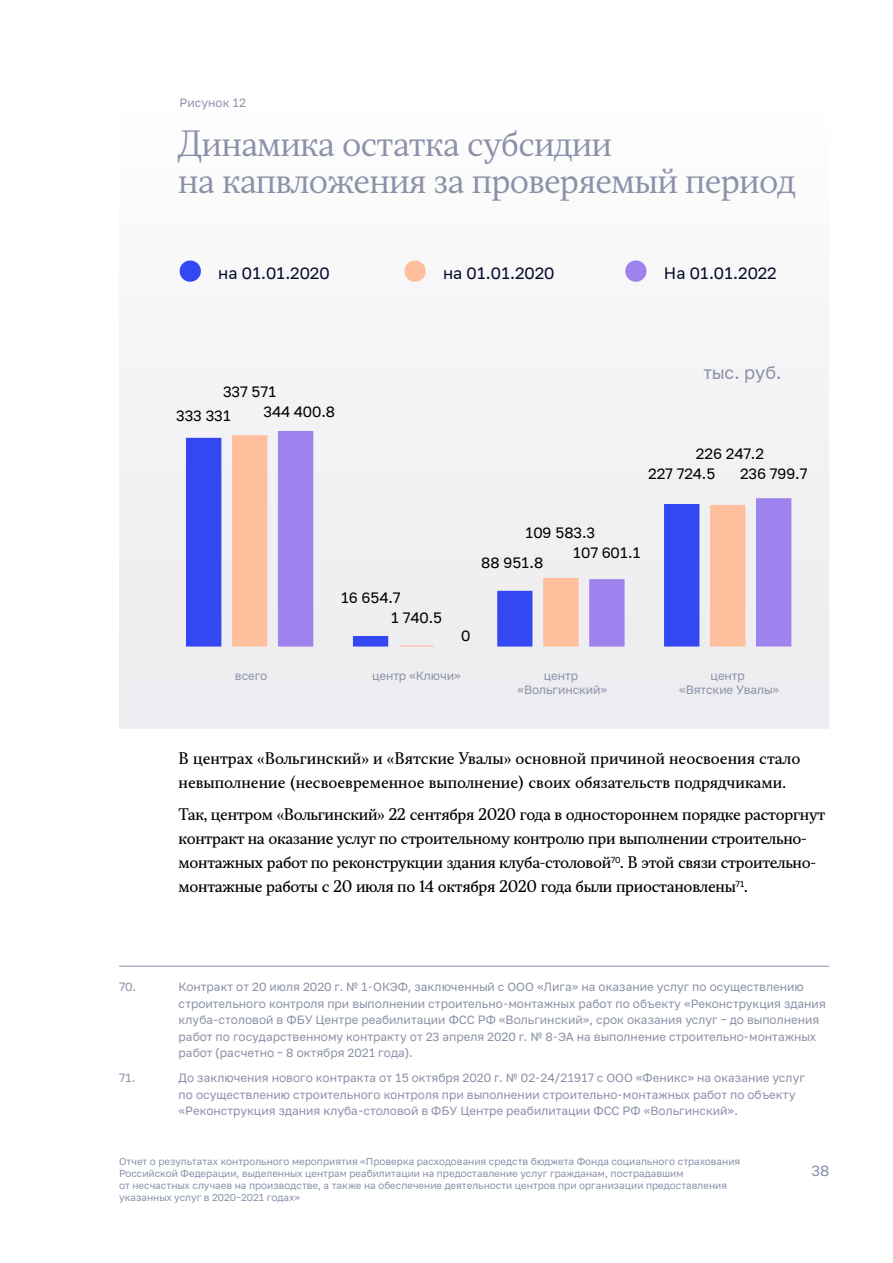
<style>
.page{position:relative;width:893px;height:1263px;background:#fff}
.page>*{position:absolute;margin:0;border:0;box-sizing:border-box;transform-origin:0 0}
.t1{font:300 33px/37.5px "TT Jenevers";letter-spacing:-.025em;color:#8b91a9}
.t2{font:18px "PT Russia Text";color:#8c91a8}
.t3{font:16.5px "PT Russia Text";color:#04092a}
.t4{font:15px/24px "TT Jenevers";letter-spacing:-.02em;color:#000}
.t5{font:15px/24px "TT Jenevers";color:#000}
.t6{font:15px "PT Russia Text";color:#000}
.t7{font:15px "PT Russia Text";color:#8792aa}
.t8{font:12px/16.5px "PT Russia Text";color:#8c91a8;text-align:center}
.t9{font:10.05px/12px "PT Russia Text";color:#8792aa}
</style>
<div class="page">
<div style="left:119px;top:261px;width:710px;height:468px;background:#f3f3f6"></div>
<svg style="left:186px;top:438px;width:46px;height:208px;fill:#3347f2"></svg>
<svg style="left:232px;top:435px;width:46px;height:211px;fill:#ffbf9c"></svg>
<svg style="left:278px;top:431px;width:513px;height:215px;fill:#f0eff2"></svg>
<div style="left:180px;top:260px;width:21px;height:22px;background:#3347f2;border-radius:50%"></div>
<div style="left:404px;top:260px;width:22px;height:22px;background:#ffbf9c;border-radius:50%"></div>
<div style="left:625px;top:260px;width:21px;height:22px;background:#9e82ed;border-radius:50%"></div>
<hr style="left:119px;top:966px;width:710px;height:1px;background:#8c91a8">
<p class="t8" style="left:180px;top:94px;width:68px">Рисунок 12</p>
<h1 class="t1" style="left:178px;top:125px;width:619px">Динамика остатка субсидии<br>на капвложения за проверяемый период</h1>
<h3 class="t3" style="left:218px;top:264px;width:113px">на 01.01.2020</h3>
<h3 class="t3" style="left:443px;top:264px;width:113px">на 01.01.2020</h3>
<h3 class="t3" style="left:664px;top:264px;width:114px">На 01.01.2022</h3>
<p class="t6" style="left:223px;top:383px;width:55px">337 571</p>
<p class="t6" style="left:176px;top:407px;width:56px">333 331</p>
<p class="t6" style="left:263px;top:403px;width:73px">344 400.8</p>
<p class="t6" style="left:341px;top:589px;width:61px">16 654.7</p>
<p class="t6" style="left:391px;top:609px;width:53px">1 740.5</p>
<h2 class="t2" style="left:703px;top:362px;width:80px">тыс. руб.</h2>
<p class="t6" style="left:696px;top:445px;width:70px">226 247.2</p>
<p class="t6" style="left:648px;top:465px;width:69px">227 724.5</p>
<p class="t6" style="left:740px;top:465px;width:69px">236 799.7</p>
<p class="t6" style="left:525px;top:524px;width:71px">109 583.3</p>
<p class="t6" style="left:481px;top:554px;width:63px">88 951.8</p>
<p class="t6" style="left:573px;top:544px;width:70px">107 601.1</p>
<p class="t6" style="left:461px;top:627px;width:11px">0</p>
<p class="t8" style="left:372px;top:667px;width:90px">центр «Ключи»</p>
<p class="t8" style="left:235px;top:667px;width:34px">всего</p>
<p class="t8" style="left:679px;top:668px;width:101px;line-height:14.4px">центр<br>«Вятские Увалы»</p>
<p class="t8" style="left:518px;top:668px;width:91px;line-height:14.4px">центр «Вольгинский»</p>
<p class="t5" style="left:179px;top:746px;width:623px">В центрах «Вольгинский» и «Вятские Увалы» основной причиной неосвоения стало невыполнение (несвоевременное выполнение) своих обязательств подрядчиками.</p>
<p class="t4" style="left:179px;top:803px;width:648px">Так, центром «Вольгинский» 22 сентября 2020 года в одностороннем порядке расторгнут контракт на оказание услуг по строительному контролю при выполнении строительно&shy;монтажных работ по реконструкции здания клуба-столовой<sup>70</sup>. В этой связи строительно&shy;монтажные работы с 20 июля по 14 октября 2020 года были приостановлены<sup>71</sup>.</p>
<p class="t8" style="left:119px;top:979px;width:19px">70.</p>
<p class="t8" style="left:179px;top:979px;width:649px;text-align:left">Контракт от 20 июля 2020 г. № 1-ОКЭФ, заключенный с ООО «Лига» на оказание услуг по осуществлению строительного контроля при выполнении строительно-монтажных работ по объекту «Реконструкция здания клуба-столовой в ФБУ Центре реабилитации ФСС РФ «Вольгинский», срок оказания услуг – до выполнения работ по государственному контракту от 23 апреля 2020 г. № 8-ЭА на выполнение строительно-монтажных работ (расчетно – 8 октября 2021 года).</p>
<p class="t8" style="left:119px;top:1070px;width:18px">71.</p>
<p class="t8" style="left:179px;top:1070px;width:628px;text-align:left">До заключения нового контракта от 15 октября 2020 г. № 02-24/21917 с ООО «Феникс» на оказание услуг по осуществлению строительного контроля при выполнении строительно-монтажных работ по объекту «Реконструкция здания клуба-столовой в ФБУ Центре реабилитации ФСС РФ «Вольгинский».</p>
<p class="t9" style="left:119px;top:1155px;width:623px">Отчет о результатах контрольного мероприятия «Проверка расходования средств бюджета Фонда социального страхования Российской Федерации, выделенных центрам реабилитации на предоставление услуг гражданам, пострадавшим<br>от несчастных случаев на производстве, а также на обеспечение деятельности центров при организации предоставления указанных услуг в 2020–2021 годах»</p>
<p class="t7" style="left:811px;top:1162px;width:19px">38</p>
</div>
